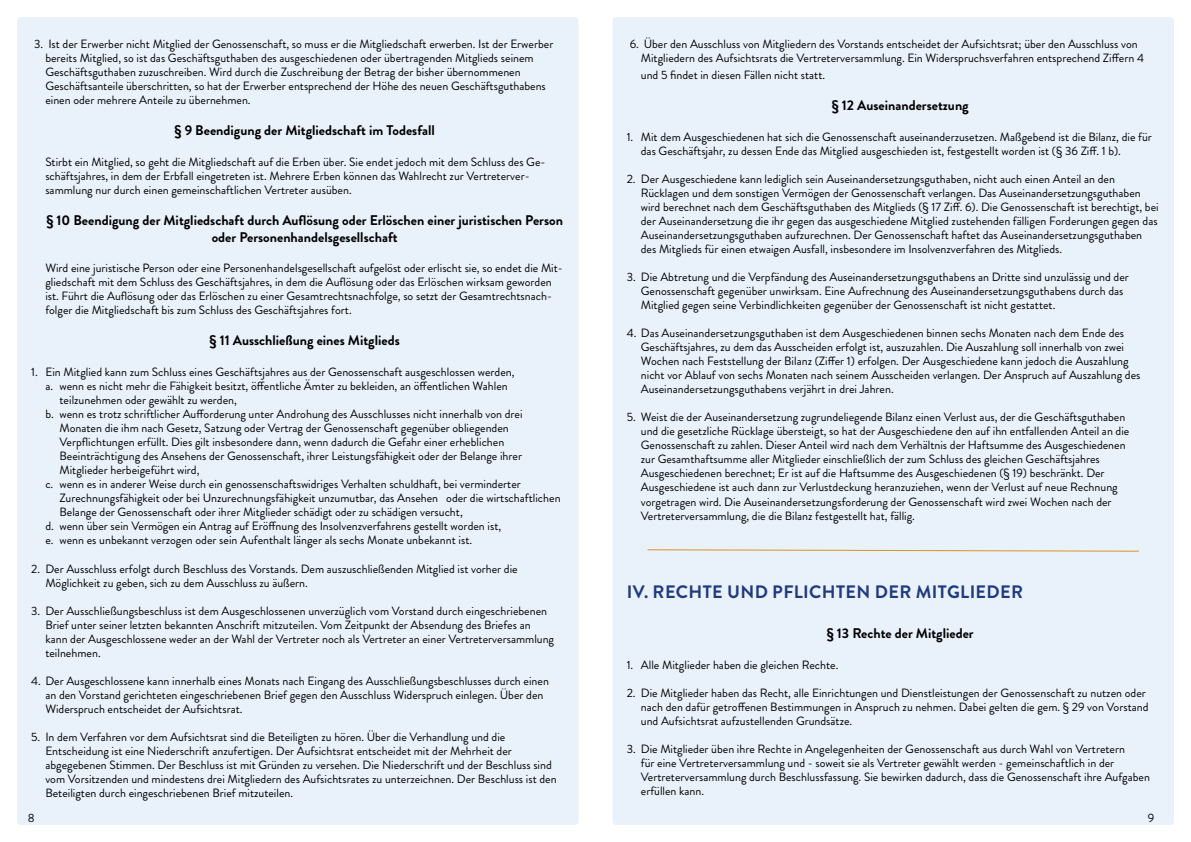
<style>
.page{position:relative;width:1191px;height:842px;background:#fff}
.page>*{position:absolute;margin:0;border:0;box-sizing:border-box;transform-origin:0 0}
.t1{font:700 18px "Brandon Grotesque";letter-spacing:.02em;color:#1f3a7e}
.t2{font:700 14px/16.8px "Brandon Grotesque";color:#000;text-align:center}
.t3{font:12px/14px "Brandon Grotesque";color:#000}
</style>
<div class="page">
<div style="left:17px;top:17px;width:561px;height:808px;background:#e9f1fa;border-radius:4px"></div>
<div style="left:612px;top:17px;width:562px;height:808px;background:#e9f1fa;border-radius:4px"></div>
<svg style="left:647px;top:549px;width:492px;height:3px"></svg>
<p class="t3" style="left:45px;top:37px;width:509px;text-indent:-11px">3. Ist der Erwerber nicht Mitglied der Genossenschaft, so muss er die Mitgliedschaft erwerben. Ist der Erwerber bereits Mitglied, so ist das Geschäftsguthaben des ausgeschiedenen oder übertragenden Mitglieds seinem Geschäftsguthaben zuzuschreiben. Wird durch die Zuschreibung der Betrag der bisher übernommenen Geschäftsanteile überschritten, so hat der Erwerber entsprechend der Höhe des neuen Geschäftsguthabens einen oder mehrere Anteile zu übernehmen.</p>
<p class="t2" style="left:174px;top:122px;width:262px">§ 9 Beendigung der Mitgliedschaft im Todesfall</p>
<p class="t3" style="left:45px;top:155px;width:501px">Stirbt ein Mitglied, so geht die Mitgliedschaft auf die Erben über. Sie endet jedoch mit dem Schluss des Ge&shy;schäftsjahres, in dem der Erbfall eingetreten ist. Mehrere Erben können das Wahlrecht zur Vertreterver&shy;sammlung nur durch einen gemeinschaftlichen Vertreter ausüben.</p>
<p class="t2" style="left:46px;top:212px;width:518px">§ 10 Beendigung der Mitgliedschaft durch Auflösung oder Erlöschen einer juristischen Person oder Personenhandelsgesellschaft</p>
<p class="t3" style="left:45px;top:261px;width:519px">Wird eine juristische Person oder eine Personenhandelsgesellschaft aufgelöst oder erlischt sie, so endet die Mit&shy;gliedschaft mit dem Schluss des Geschäftsjahres, in dem die Auflösung oder das Erlöschen wirksam geworden ist. Führt die Auflösung oder das Erlöschen zu einer Gesamtrechtsnachfolge, so setzt der Gesamtrechtsnach&shy;folger die Mitgliedschaft bis zum Schluss des Geschäftsjahres fort.</p>
<p class="t2" style="left:210px;top:332px;width:192px">§ 11 Ausschließung eines Mitglieds</p>
<p class="t3" style="left:31px;top:365px;width:485px">1. Ein Mitglied kann zum Schluss eines Geschäftsjahres aus der Genossenschaft ausgeschlossen werden,</p>
<p class="t3" style="left:45px;top:379px;width:464px">a. wenn es nicht mehr die Fähigkeit besitzt, öffentliche Ämter zu bekleiden, an öffentlichen Wahlen</p>
<p class="t3" style="left:60px;top:393px;width:179px">teilzunehmen oder gewählt zu werden,</p>
<p class="t3" style="left:45px;top:407px;width:479px">b. wenn es trotz schriftlicher Aufforderung unter Androhung des Ausschlusses nicht innerhalb von drei</p>
<p class="t3" style="left:60px;top:421px;width:451px">Monaten die ihm nach Gesetz, Satzung oder Vertrag der Genossenschaft gegenüber obliegenden</p>
<p class="t3" style="left:60px;top:435px;width:446px">Verpflichtungen erfüllt. Dies gilt insbesondere dann, wenn dadurch die Gefahr einer erheblichen</p>
<p class="t3" style="left:60px;top:449px;width:464px">Beeinträchtigung des Ansehens der Genossenschaft, ihrer Leistungsfähigkeit oder der Belange ihrer</p>
<p class="t3" style="left:60px;top:463px;width:141px">Mitglieder herbeigeführt wird,</p>
<p class="t3" style="left:45px;top:477px;width:477px">c. wenn es in anderer Weise durch ein genossenschaftswidriges Verhalten schuldhaft, bei verminderter</p>
<p class="t3" style="left:60px;top:491px;width:502px">Zurechnungsfähigkeit oder bei Unzurechnungsfähigkeit unzumutbar, das Ansehen oder die wirtschaftlichen</p>
<p class="t3" style="left:60px;top:505px;width:405px">Belange der Genossenschaft oder ihrer Mitglieder schädigt oder zu schädigen versucht,</p>
<p class="t3" style="left:45px;top:519px;width:457px">d. wenn über sein Vermögen ein Antrag auf Eröffnung des Insolvenzverfahrens gestellt worden ist,</p>
<p class="t3" style="left:45px;top:533px;width:428px">e. wenn es unbekannt verzogen oder sein Aufenthalt länger als sechs Monate unbekannt ist.</p>
<p class="t3" style="left:45px;top:561px;width:474px;text-indent:-14px">2. Der Ausschluss erfolgt durch Beschluss des Vorstands. Dem auszuschließenden Mitglied ist vorher die<br>Möglichkeit zu geben, sich zu dem Ausschluss zu äußern.</p>
<p class="t3" style="left:45px;top:604px;width:510px;text-indent:-14px">3. Der Ausschließungsbeschluss ist dem Ausgeschlossenen unverzüglich vom Vorstand durch eingeschriebenen Brief unter seiner letzten bekannten Anschrift mitzuteilen. Vom Zeitpunkt der Absendung des Briefes an kann der Ausgeschlossene weder an der Wahl der Vertreter noch als Vertreter an einer Vertreterversammlung teilnehmen.</p>
<p class="t3" style="left:45px;top:674px;width:505px;text-indent:-14px">4. Der Ausgeschlossene kann innerhalb eines Monats nach Eingang des Ausschließungsbeschlusses durch einen an den Vorstand gerichteten eingeschriebenen Brief gegen den Ausschluss Widerspruch einlegen. Über den<br>Widerspruch entscheidet der Aufsichtsrat.</p>
<p class="t3" style="left:45px;top:730px;width:513px;text-indent:-14px">5. In dem Verfahren vor dem Aufsichtsrat sind die Beteiligten zu hören. Über die Verhandlung und die Entscheidung ist eine Niederschrift anzufertigen. Der Aufsichtsrat entscheidet mit der Mehrheit der abgegebenen Stimmen. Der Beschluss ist mit Gründen zu versehen. Die Niederschrift und der Beschluss sind vom Vorsitzenden und mindestens drei Mitgliedern des Aufsichtsrates zu unterzeichnen. Der Beschluss ist den Beteiligten durch eingeschriebenen Brief mitzuteilen.</p>
<p class="t3" style="left:641px;top:37px;width:504px;text-indent:-11px">6. Über den Ausschluss von Mitgliedern des Vorstands entscheidet der Aufsichtsrat; über den Ausschluss von<br>Mitgliedern des Aufsichtsrats die Vertreterversammlung. Ein Widerspruchsverfahren entsprechend Ziffern 4</p>
<p class="t3" style="left:641px;top:68px;width:186px">und 5 findet in diesen Fällen nicht statt.</p>
<p class="t2" style="left:831px;top:97px;width:139px">§ 12 Auseinandersetzung</p>
<p class="t3" style="left:641px;top:130px;width:512px;text-indent:-14px">1. Mit dem Ausgeschiedenen hat sich die Genossenschaft auseinanderzusetzen. Maßgebend ist die Bilanz, die für das Geschäftsjahr, zu dessen Ende das Mitglied ausgeschieden ist, festgestellt worden ist (§ 36 Ziff. 1 b).</p>
<p class="t3" style="left:641px;top:172px;width:519px;text-indent:-14px">2. Der Ausgeschiedene kann lediglich sein Auseinandersetzungsguthaben, nicht auch einen Anteil an den Rücklagen und dem sonstigen Vermögen der Genossenschaft verlangen. Das Auseinandersetzungsguthaben wird berechnet nach dem Geschäftsguthaben des Mitglieds (§ 17 Ziff. 6). Die Genossenschaft ist berechtigt, bei der Auseinandersetzung die ihr gegen das ausgeschiedene Mitglied zustehenden fälligen Forderungen gegen das Auseinandersetzungsguthaben aufzurechnen. Der Genossenschaft haftet das Auseinandersetzungsguthaben des Mitglieds für einen etwaigen Ausfall, insbesondere im Insolvenzverfahren des Mitglieds.</p>
<p class="t3" style="left:641px;top:270px;width:489px;text-indent:-14px">3. Die Abtretung und die Verpfändung des Auseinandersetzungsguthabens an Dritte sind unzulässig und der<br>Genossenschaft gegenüber unwirksam. Eine Aufrechnung des Auseinandersetzungsguthabens durch das<br>Mitglied gegen seine Verbindlichkeiten gegenüber der Genossenschaft ist nicht gestattet.</p>
<p class="t3" style="left:641px;top:326px;width:501px;text-indent:-14px">4. Das Auseinandersetzungsguthaben ist dem Ausgeschiedenen binnen sechs Monaten nach dem Ende des Geschäftsjahres, zu dem das Ausscheiden erfolgt ist, auszuzahlen. Die Auszahlung soll innerhalb von zwei Wochen nach Feststellung der Bilanz (Ziffer 1) erfolgen. Der Ausgeschiedene kann jedoch die Auszahlung nicht vor Ablauf von sechs Monaten nach seinem Ausscheiden verlangen. Der Anspruch auf Auszahlung des Auseinandersetzungsguthabens verjährt in drei Jahren.</p>
<p class="t3" style="left:641px;top:410px;width:490px;text-indent:-14px">5. Weist die der Auseinandersetzung zugrundeliegende Bilanz einen Verlust aus, der die Geschäftsguthaben und die gesetzliche Rücklage übersteigt, so hat der Ausgeschiedene den auf ihn entfallenden Anteil an die Genossenschaft zu zahlen. Dieser Anteil wird nach dem Verhältnis der Haftsumme des Ausgeschiedenen zur Gesamthaftsumme aller Mitglieder einschließlich der zum Schluss des gleichen Geschäftsjahres Ausgeschiedenen berechnet; Er ist auf die Haftsumme des Ausgeschiedenen (§ 19) beschränkt. Der Ausgeschiedene ist auch dann zur Verlustdeckung heranzuziehen, wenn der Verlust auf neue Rechnung vorgetragen wird. Die Auseinandersetzungsforderung der Genossenschaft wird zwei Wochen nach der Vertreterversammlung, die die Bilanz festgestellt hat, fällig.</p>
<h1 class="t1" style="left:627px;top:580px;width:398px">IV. RECHTE UND PFLICHTEN DER MITGLIEDER</h1>
<p class="t2" style="left:826px;top:625px;width:148px">§ 13 Rechte der Mitglieder</p>
<p class="t3" style="left:626px;top:658px;width:213px">1. Alle Mitglieder haben die gleichen Rechte.</p>
<p class="t3" style="left:641px;top:686px;width:509px;text-indent:-14px">2. Die Mitglieder haben das Recht, alle Einrichtungen und Dienstleistungen der Genossenschaft zu nutzen oder nach den dafür getroffenen Bestimmungen in Anspruch zu nehmen. Dabei gelten die gem. § 29 von Vorstand und Aufsichtsrat aufzustellenden Grundsätze.</p>
<p class="t3" style="left:641px;top:742px;width:510px;text-indent:-14px">3. Die Mitglieder üben ihre Rechte in Angelegenheiten der Genossenschaft aus durch Wahl von Vertretern<br>für eine Vertreterversammlung und - soweit sie als Vertreter gewählt werden - gemeinschaftlich in der Vertreterversammlung durch Beschlussfassung. Sie bewirken dadurch, dass die Genossenschaft ihre Aufgaben erfüllen kann.</p>
<p class="t3" style="left:28px;top:811px;width:8px">8</p>
<p class="t3" style="left:1147px;top:811px;width:8px">9</p>
</div>
